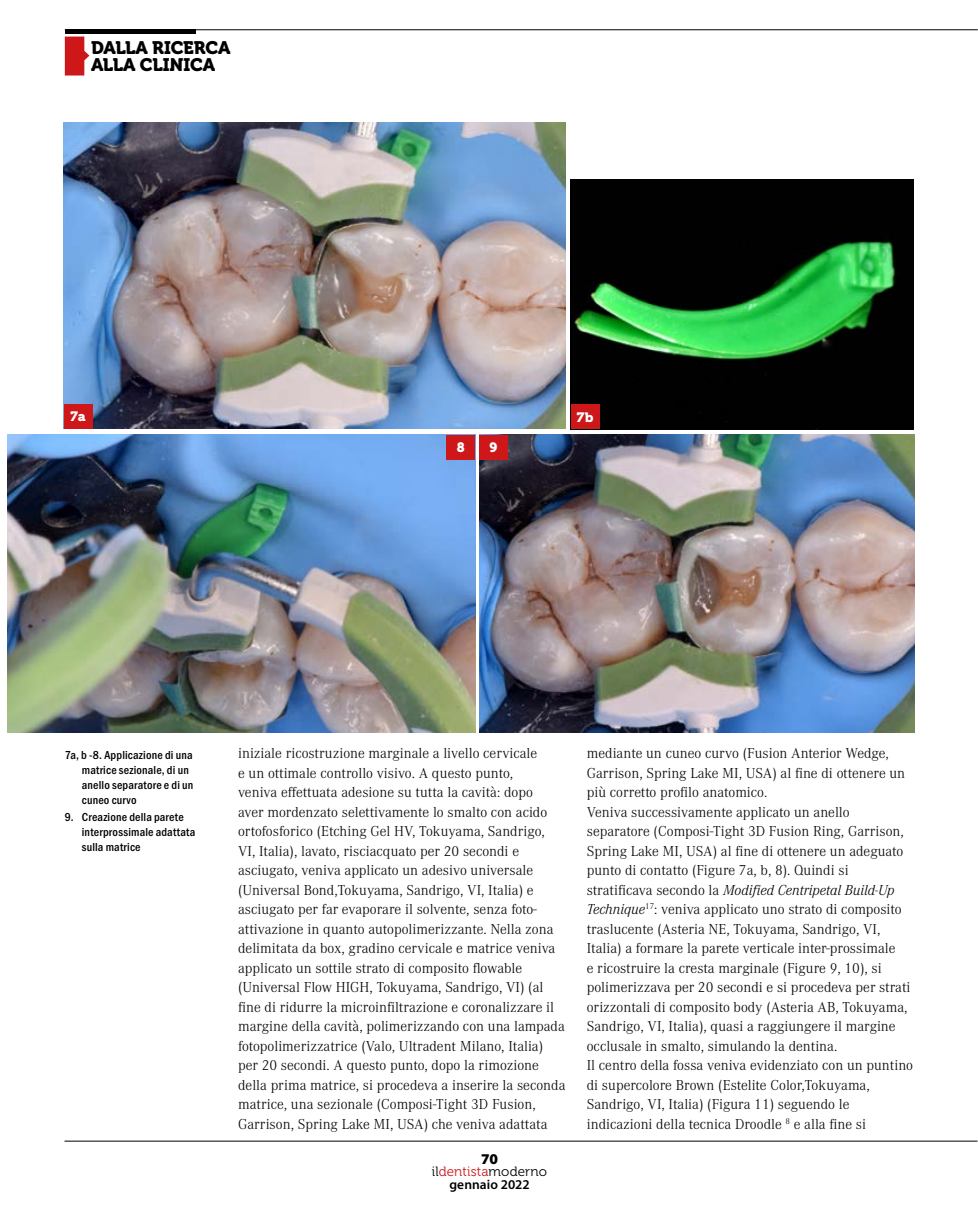
<style>
.page{position:relative;width:978px;height:1212px;background:#fff}
.page>*{position:absolute;margin:0;border:0;box-sizing:border-box;transform-origin:0 0}
.t1{font:18px/16.5px "Museo 900";letter-spacing:-.015em;color:#000}
.DM20_Testo{font:300 15px/19.5px "Corporate A Pro";color:#000}
.t2{font:900 15px "Myriad Pro";color:#000}
.t3{font:13.5px "Museo 300";letter-spacing:.005em;color:#000}
.t4{font:600 13.5px "Myriad Pro";letter-spacing:.005em;color:#000}
.DM20_Autori{font:13.5px "Museo 900";color:#fff}
.DM20_Didascalia_Ital{font:500 12px/15px "Franklin Gothic URW Cond";letter-spacing:.015em;color:#000}
.s1{font-style:italic}
.s2{color:#cd1719}
</style>
<div class="page">
<svg style="left:65px;top:37px;width:24px;height:39px"></svg>
<hr style="left:65px;top:30px;width:131px;height:4px;background:#000">
<hr style="left:65px;top:1141px;width:912px;height:1px;background:#000">
<hr style="left:65px;top:30px;width:913px;height:1px;background:#000">
<img style="left:64px;top:122px;width:502px;height:306px">
<img style="left:571px;top:179px;width:342px;height:250px">
<img style="left:8px;top:435px;width:467px;height:298px">
<img style="left:479px;top:435px;width:435px;height:298px">
<div style="left:571px;top:405px;width:29px;height:24px;background:#cd1719"></div>
<div style="left:447px;top:435px;width:28px;height:24px;background:#cd1719"></div>
<div style="left:64px;top:404px;width:28px;height:24px;background:#cd1719"></div>
<div style="left:479px;top:435px;width:29px;height:24px;background:#cd1719"></div>
<p class="t1" style="left:91px;top:40px;width:141px">DALLA RICERCA<br>ALLA CLINICA</p>
<p class="DM20_Autori" style="left:71px;top:409px;width:17px">7a</p>
<p class="DM20_Autori" style="left:457px;top:440px;width:10px">8</p>
<p class="DM20_Autori" style="left:490px;top:440px;width:9px">9</p>
<p class="DM20_Autori" style="left:577px;top:410px;width:18px">7b</p>
<p class="DM20_Didascalia_Ital" style="left:82px;top:747px;width:113px;text-indent:-17px">7a, b -8. Applicazione di una matrice sezionale, di un anello separatore e di un cuneo curvo</p>
<p class="DM20_Didascalia_Ital" style="left:82px;top:809px;width:115px;text-indent:-17px">9. Creazione della parete interprossimale adattata sulla matrice</p>
<p class="DM20_Testo" style="left:238px;top:743px;width:329px">iniziale ricostruzione marginale a livello cervicale<br>e un ottimale controllo visivo. A questo punto,<br>veniva effettuata adesione su tutta la cavità: dopo<br>aver mordenzato selettivamente lo smalto con acido ortofosforico (Etching Gel HV, Tokuyama, Sandrigo, VI, Italia), lavato, risciacquato per 20 secondi e asciugato, veniva applicato un adesivo universale (Universal Bond,Tokuyama, Sandrigo, VI, Italia) e asciugato per far evaporare il solvente, senza foto&shy;attivazione in quanto autopolimerizzante. Nella zona delimitata da box, gradino cervicale e matrice veniva applicato un sottile strato di composito flowable (Universal Flow HIGH, Tokuyama, Sandrigo, VI) (al fine di ridurre la microinfiltrazione e coronalizzare il margine della cavità, polimerizzando con una lampada fotopolimerizzatrice (Valo, Ultradent Milano, Italia) per 20 secondi. A questo punto, dopo la rimozione della prima matrice, si procedeva a inserire la seconda matrice, una sezionale (Composi-Tight 3D Fusion, Garrison, Spring Lake MI, USA) che veniva adattata</p>
<p class="DM20_Testo" style="left:587px;top:743px;width:320px">mediante un cuneo curvo (Fusion Anterior Wedge,<br>Garrison, Spring Lake MI, USA) al fine di ottenere un più corretto profilo anatomico.</p>
<p class="DM20_Testo" style="left:587px;top:801px;width:325px">Veniva successivamente applicato un anello separatore (Composi-Tight 3D Fusion Ring, Garrison, Spring Lake MI, USA) al fine di ottenere un adeguato punto di contatto (Figure 7a, b, 8). Quindi si stratificava secondo la <span class="s1">Modified Centripetal Build-Up Technique</span><sup>17</sup>: veniva applicato uno strato di composito traslucente (Asteria NE, Tokuyama, Sandrigo, VI, Italia) a formare la parete verticale inter-prossimale<br>e ricostruire la cresta marginale (Figure 9, 10), si polimerizzava per 20 secondi e si procedeva per strati orizzontali di composito body (Asteria AB, Tokuyama, Sandrigo, VI, Italia), quasi a raggiungere il margine occlusale in smalto, simulando la dentina.</p>
<p class="DM20_Testo" style="left:587px;top:1055px;width:328px">Il centro della fossa veniva evidenziato con un puntino di supercolore Brown (Estelite Color,Tokuyama, Sandrigo, VI, Italia) (Figura 11) seguendo le indicazioni della tecnica Droodle <sup>8</sup> e alla fine si</p>
<p class="t2" style="left:481px;top:1148px;width:18px">70</p>
<p class="t3" style="left:432px;top:1164px;width:117px">il<span class="s2">dentista</span>moderno</p>
<p class="t4" style="left:449px;top:1176px;width:82px">gennaio 2022</p>
</div>
